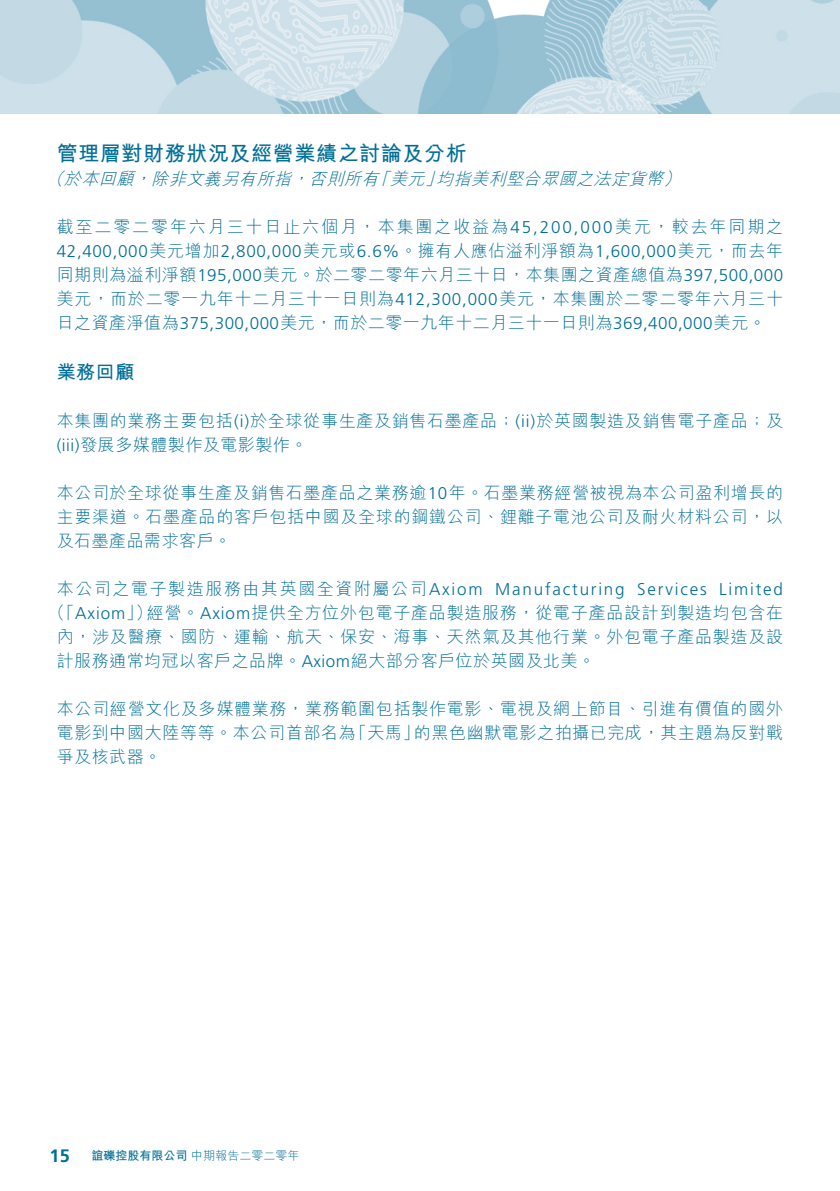
<style>
.page{position:relative;width:840px;height:1191px;background:#fff}
.page>*{position:absolute;margin:0;border:0;box-sizing:border-box;transform-origin:0 0}
.t1{font:700 21px "M Hei HK";letter-spacing:.03em;color:#006e96}
.t2{font:700 19px "M Hei HK";color:#006e96}
.t3{font:300 17px/24px "M Hei HK";letter-spacing:.04em;color:#006e96;text-align:justify}
.t4{font:300 17px "Frutiger LT Std";letter-spacing:.04em;color:#006e96}
.t5{font:300 17px "Frutiger LT Std";letter-spacing:.105em;color:#006e96}
.t6{font:300 17px "M Hei HK";letter-spacing:.11em;color:#006e96}
.t7{font:italic 300 17px "M Hei HK";color:#006e96}
.t8{font:300 12px "M Hei HK";color:#006e96}
.s1{font-family:"Frutiger LT Std"}
.s2{font-family:"M Hei HK"}
.s3{font-family:"Frutiger LT Std";font-weight:700;font-size:18px}
.s4{font-weight:700}
</style>
<div class="page">
<img style="left:0;top:0;width:840px;height:113px">
<p class="t1" style="left:57px;top:138px;width:411px">管理層對財務狀況及經營業績之討論及分析</p>
<p class="t7" style="left:46px;top:170px;width:639px">（於本回顧，除非文義另有所指，否則所有「美元」均指美利堅合眾國之法定貨幣）</p>
<p class="t6" style="left:57px;top:218px;width:727px">截至二零二零年六月三十日止六個月，本集團之收益為<span class="s1">45,200,000</span>美元，較去年同期之</p>
<p class="t4" style="left:57px;top:241px;width:727px">42,400,000<span class="s2">美元增加</span>2,800,000<span class="s2">美元或</span>6.6%<span class="s2">。擁有人應佔溢利淨額為</span>1,600,000<span class="s2">美元，而去年</span></p>
<p class="t3" style="left:57px;top:262px;width:727px">同期則為溢利淨額<span class="s1">195,000</span>美元。於二零二零年六月三十日，本集團之資產總值為<span class="s1">397,500,000</span>美元，而於二零一九年十二月三十一日則為<span class="s1">412,300,000</span>美元，本集團於二零二零年六月三十日之資產淨值為<span class="s1">375,300,000</span>美元，而於二零一九年十二月三十一日則為<span class="s1">369,400,000</span>美元。</p>
<p class="t2" style="left:57px;top:358px;width:79px">業務回顧</p>
<p class="t3" style="left:57px;top:408px;width:727px">本集團的業務主要包括<span class="s1">(i)</span>於全球從事生產及銷售石墨產品；<span class="s1">(ii)</span>於英國製造及銷售電子產品；及<span class="s1">(iii)</span>發展多媒體製作及電影製作。</p>
<p class="t3" style="left:57px;top:480px;width:727px">本公司於全球從事生產及銷售石墨產品之業務逾<span class="s1">10</span>年。石墨業務經營被視為本公司盈利增長的主要渠道。石墨產品的客戶包括中國及全球的鋼鐵公司、鋰離子電池公司及耐火材料公司，以及石墨產品需求客戶。</p>
<p class="t5" style="left:57px;top:579px;width:727px"><span class="s2">本公司之電子製造服務由其英國全資附屬公司</span>Axiom Manufacturing Services Limited</p>
<p class="t3" style="left:57px;top:600px;width:727px;text-indent:-9px">（「<span class="s1">Axiom</span>」）經營。<span class="s1">Axiom</span>提供全方位外包電子產品製造服務，從電子產品設計到製造均包含在內，涉及醫療、國防、運輸、航天、保安、海事、天然氣及其他行業。外包電子產品製造及設計服務通常均冠以客戶之品牌。<span class="s1">Axiom</span>絕大部分客戶位於英國及北美。</p>
<p class="t3" style="left:57px;top:696px;width:727px">本公司經營文化及多媒體業務，業務範圍包括製作電影、電視及網上節目、引進有價值的國外電影到中國大陸等等。本公司首部名為「天馬」的黑色幽默電影之拍攝已完成，其主題為反對戰爭及核武器。</p>
<p class="t8" style="left:50px;top:1149px;width:251px"><span class="s3">15</span> <span class="s4">誼礫控股有限公司</span>中期報告二零二零年</p>
</div>
